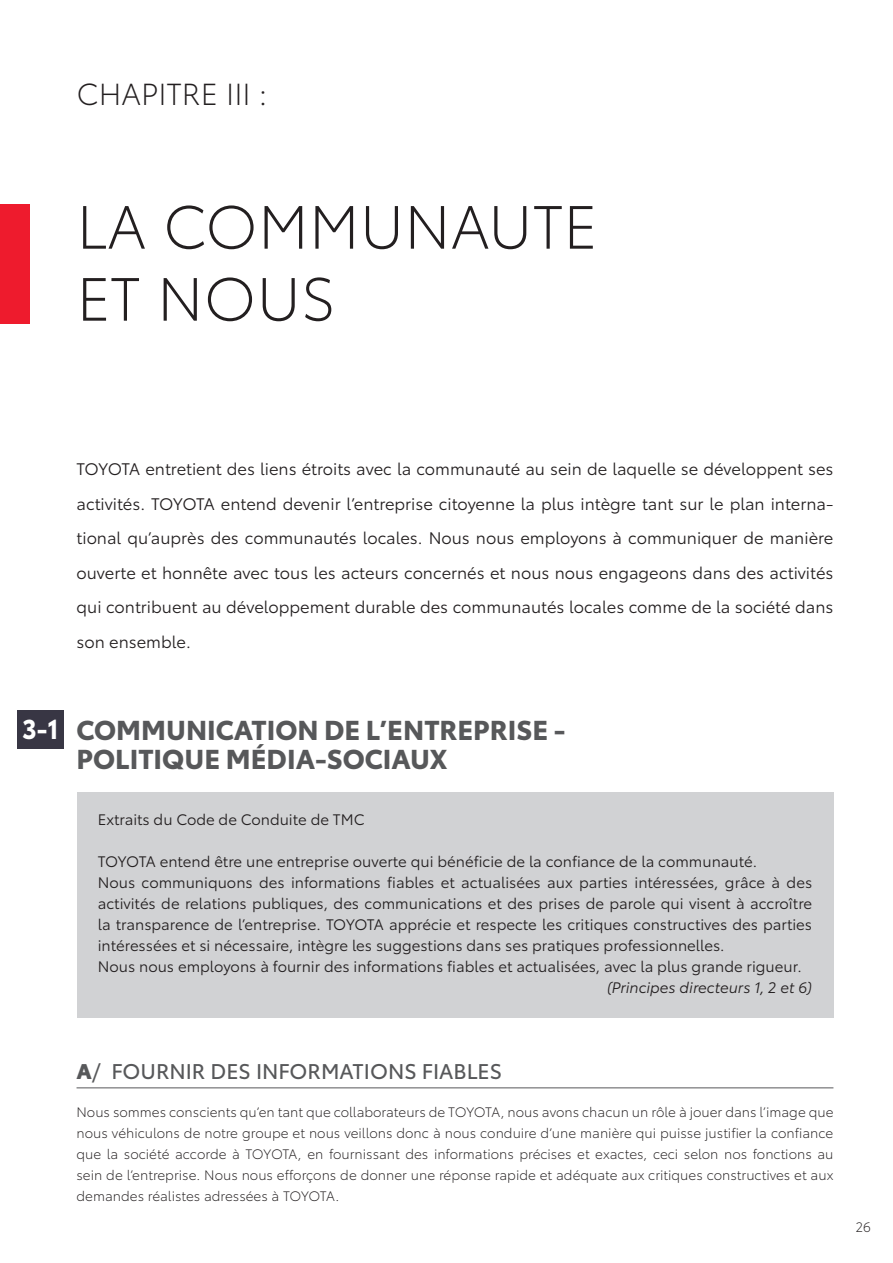
<style>
.page{position:relative;width:893px;height:1263px;background:#fff}
.page>*{position:absolute;margin:0;border:0;box-sizing:border-box;transform-origin:0 0}
.t1{font:300 60px/72px "Toyota Type";color:#231f20}
.t2{font:300 30px "Toyota Type";color:#231f20}
.t3{font:700 27px/28.5px "Toyota Type";color:#57585a}
.t4{font:700 27px "Toyota Type";color:#fff;scale:.91 1}
.t5{font:21px "Toyota Type";color:#57585a}
.t6{font:16.5px/34.5px "Toyota Type";color:#231f20;text-align:justify}
.t7{font:15px/21px "Toyota Type";color:#231f20;text-align:justify}
.t8{font:italic 15px "Toyota Type";color:#231f20}
.t9{font:300 13.5px/21px "Toyota Type";color:#231f20;text-align:justify}
.s1{font-weight:900}
</style>
<div class="page">
<div style="left:0;top:204px;width:30px;height:119px;background:#ee1b2d"></div>
<div style="left:77px;top:792px;width:756px;height:225px;background:#d1d2d4"></div>
<div style="left:17px;top:710px;width:47px;height:38px;background:#383644"></div>
<hr style="left:77px;top:1087px;width:756px;height:1px;background:#57585a">
<p class="t2" style="left:77px;top:72px;width:192px">CHAPITRE III :</p>
<p class="t1" style="left:77px;top:187px;width:523px">LA COMMUNAUTE<br>ET NOUS</p>
<p class="t6" style="left:77px;top:451px;width:758px">TOYOTA entretient des liens étroits avec la communauté au sein de laquelle se développent ses activités. TOYOTA entend devenir l’entreprise citoyenne la plus intègre tant sur le plan interna&shy;tional qu’auprès des communautés locales. Nous nous employons à communiquer de manière ouverte et honnête avec tous les acteurs concernés et nous nous engageons dans des activités qui contribuent au développement durable des communautés locales comme de la société dans son ensemble.</p>
<p class="t4" style="left:22px;top:709px;width:41px">3-1</p>
<p class="t3" style="left:77px;top:714px;width:490px">COMMUNICATION DE L’ENTREPRISE -<br>POLITIQUE MÉDIA-SOCIAUX</p>
<p class="t7" style="left:98px;top:807px;width:268px">Extraits du Code de Conduite de TMC</p>
<p class="t7" style="left:98px;top:849px;width:661px">TOYOTA entend être une entreprise ouverte qui bénéficie de la confiance de la communauté.</p>
<p class="t7" style="left:98px;top:870px;width:716px">Nous communiquons des informations fiables et actualisées aux parties intéressées, grâce à des activités de relations publiques, des communications et des prises de parole qui visent à accroître la transparence de l’entreprise. TOYOTA apprécie et respecte les critiques constructives des parties intéressées et si nécessaire, intègre les suggestions dans ses pratiques professionnelles.</p>
<p class="t7" style="left:98px;top:954px;width:705px">Nous nous employons à fournir des informations fiables et actualisées, avec la plus grande rigueur.</p>
<p class="t8" style="left:607px;top:976px;width:207px">(Principes directeurs 1, 2 et 6)</p>
<p class="t5" style="left:77px;top:1055px;width:427px"><span class="s1">A</span>/ FOURNIR DES INFORMATIONS FIABLES</p>
<p class="t9" style="left:77px;top:1101px;width:758px">Nous sommes conscients qu’en tant que collaborateurs de TOYOTA, nous avons chacun un rôle à jouer dans l’image que nous véhiculons de notre groupe et nous veillons donc à nous conduire d’une manière qui puisse justifier la confiance que la société accorde à TOYOTA, en fournissant des informations précises et exactes, ceci selon nos fonctions au sein de l’entreprise. Nous nous efforçons de donner une réponse rapide et adéquate aux critiques constructives et aux demandes réalistes adressées à TOYOTA.</p>
<p class="t9" style="left:855px;top:1216px;width:17px">26</p>
</div>
